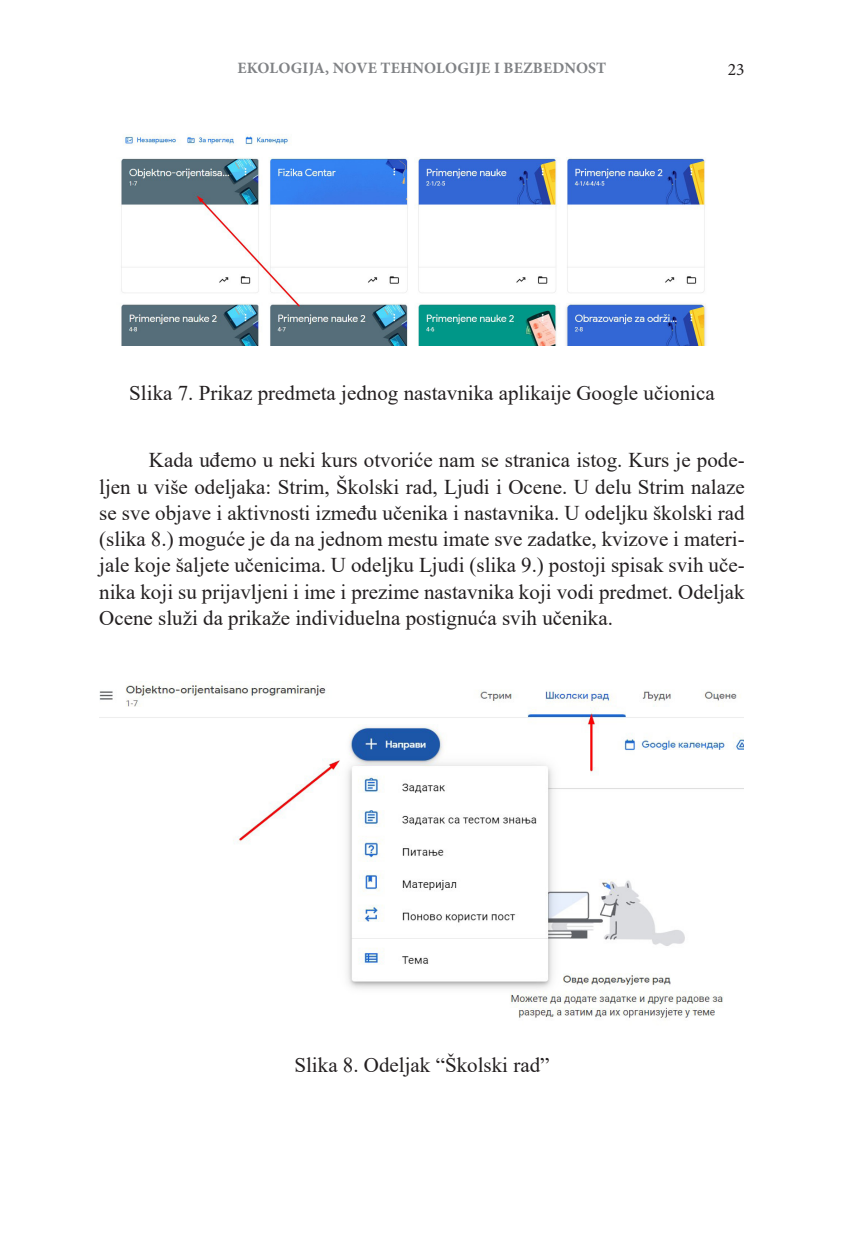
<style>
.page{position:relative;width:844px;height:1241px;background:#fff}
.page>*{position:absolute;margin:0;border:0;box-sizing:border-box;transform-origin:0 0}
.Paragraph_Style_1{font:21px/26.2px "Times New Roman";color:#231f20;text-align:justify}
.t1{font:17.5px "Minion Pro";color:#231f20}
.t2{font:700 15.75px "Minion Pro";letter-spacing:.01em;color:#808285}
</style>
<div class="page">
<img style="left:121px;top:134px;width:585px;height:211px">
<img style="left:99px;top:681px;width:644px;height:337px">
<p class="t2" style="left:237px;top:57px;width:370px">EKOLOGIJA, NOVE TEHNOLOGIJE I BEZBEDNOST</p>
<p class="t1" style="left:727px;top:58px;width:18px">23</p>
<p class="Paragraph_Style_1" style="left:129px;top:379px;width:586px">Slika 7. Prikaz predmeta jednog nastavnika aplikaije Google učionica</p>
<p class="Paragraph_Style_1" style="left:99px;top:446px;width:646px;text-indent:50px">Kada uđemo u neki kurs otvoriće nam se stranica istog. Kurs je pode&shy;ljen u više odeljaka: Strim, Školski rad, Ljudi i Ocene. U delu Strim nalaze se sve objave i aktivnosti između učenika i nastavnika. U odeljku školski rad (slika 8.) moguće je da na jednom mestu imate sve zadatke, kvizove i materi&shy;jale koje šaljete učenicima. U odeljku Ljudi (slika 9.) postoji spisak svih uče&shy;nika koji su prijavljeni i ime i prezime nastavnika koji vodi predmet. Odeljak Ocene služi da prikaže individuelna postignuća svih učenika.</p>
<p class="Paragraph_Style_1" style="left:294px;top:1050px;width:256px">Slika 8. Odeljak “Školski rad”</p>
</div>
